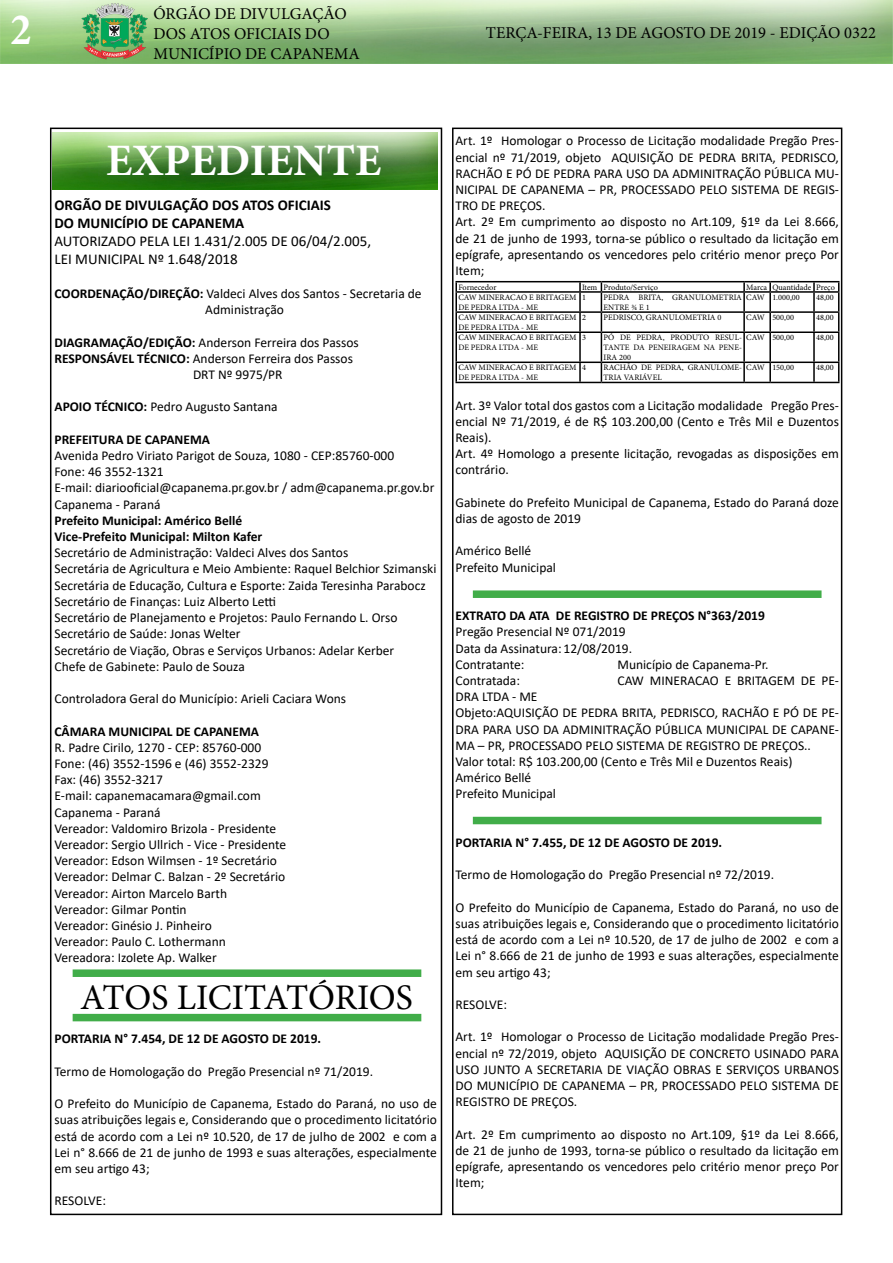
<style>
.page{position:relative;width:893px;height:1263px;background:#fff}
.page>*{position:absolute;margin:0;border:0;box-sizing:border-box;transform-origin:0 0}
.t1{font:700 45px "Minion Pro";color:#fff}
.t2{font:700 condensed 45px "Minion Pro";color:#fff}
.t3{font:36px "Minion Pro";letter-spacing:-.01em;color:#000}
.t4{font:16.5px/19.8px "Minion Pro";color:#000}
.t5{font:15px/18px "Calibri";color:#000}
.t6{font:700 15px/18px "Calibri";color:#000}
.t7{font:13.5px/16.2px "Calibri";color:#000}
.t8{font:700 13.5px/16.2px "Calibri";color:#000}
.t9{font:8.25px/9.9px "Minion Pro";color:#000}
.s1{font-weight:700}
</style>
<div class="page">
<div style="left:50px;top:128px;width:392px;height:1087px;border:2px solid #000"></div>
<img style="left:0;top:0;width:893px;height:64px">
<div style="left:452px;top:128px;width:390px;height:1087px;border:2px solid #000"></div>
<img style="left:53px;top:132px;width:384px;height:58px">
<hr style="left:455px;top:281px;width:125px;height:1px;background:#000">
<hr style="left:601px;top:281px;width:143px;height:1px;background:#000">
<hr style="left:770px;top:281px;width:44px;height:1px;background:#000">
<hr style="left:455px;top:291px;width:125px;height:2px;background:#000">
<hr style="left:601px;top:291px;width:143px;height:2px;background:#000">
<hr style="left:770px;top:291px;width:44px;height:2px;background:#000">
<hr style="left:455px;top:311px;width:125px;height:2px;background:#000">
<svg style="left:455px;top:282px;width:2px;height:49px"></svg>
<hr style="left:601px;top:311px;width:143px;height:2px;background:#000">
<hr style="left:770px;top:311px;width:44px;height:2px;background:#000">
<svg style="left:743px;top:281px;width:28px;height:50px"></svg>
<hr style="left:455px;top:331px;width:125px;height:2px;background:#000">
<hr style="left:455px;top:333px;width:2px;height:29px;background:#000">
<hr style="left:601px;top:331px;width:143px;height:2px;background:#000">
<hr style="left:744px;top:331px;width:26px;height:2px;background:#000">
<hr style="left:743px;top:333px;width:2px;height:29px;background:#000">
<hr style="left:770px;top:331px;width:44px;height:2px;background:#000">
<hr style="left:769px;top:333px;width:2px;height:29px;background:#000">
<hr style="left:455px;top:362px;width:125px;height:1px;background:#000">
<svg style="left:455px;top:363px;width:2px;height:19px"></svg>
<hr style="left:601px;top:362px;width:143px;height:1px;background:#000">
<hr style="left:770px;top:362px;width:44px;height:1px;background:#000">
<hr style="left:455px;top:382px;width:125px;height:1px;background:#000">
<svg style="left:579px;top:281px;width:23px;height:102px"></svg>
<hr style="left:601px;top:382px;width:143px;height:1px;background:#000">
<svg style="left:743px;top:362px;width:28px;height:21px"></svg>
<hr style="left:770px;top:382px;width:44px;height:1px;background:#000">
<svg style="left:813px;top:281px;width:26px;height:102px"></svg>
<div style="left:73px;top:969px;width:348px;height:8px;background:#41ad49"></div>
<div style="left:73px;top:1014px;width:348px;height:7px;background:#41ad49"></div>
<div style="left:473px;top:590px;width:348px;height:8px;background:#41ad49"></div>
<div style="left:473px;top:817px;width:348px;height:7px;background:#41ad49"></div>
<h1 class="t2" style="left:11px;top:-1px;width:22px">2</h1>
<p class="t4" style="left:153px;top:4px;width:208px">ÓRGÃO DE DIVULGAÇÃO<br>DOS ATOS OFICIAIS DO<br>MUNICÍPIO DE CAPANEMA</p>
<p class="t4" style="left:486px;top:23px;width:392px">TERÇA-FEIRA, 13 DE AGOSTO DE 2019 - EDIÇÃO 0322</p>
<h1 class="t1" style="left:106px;top:129px;width:277px">EXPEDIENTE</h1>
<p class="t6" style="left:54px;top:196px;width:278px">ORGÃO DE DIVULGAÇÃO DOS ATOS OFICIAIS<br>DO MUNICÍPIO DE CAPANEMA</p>
<p class="t5" style="left:54px;top:231px;width:318px">AUTORIZADO PELA LEI 1.431/2.005 DE 06/04/2.005,<br>LEI MUNICIPAL Nº 1.648/2018</p>
<p class="t7" style="left:205px;top:285px;width:218px;text-indent:-151px"><span class="s1">COORDENAÇÃO/DIREÇÃO:</span> Valdeci Alves dos Santos - Secretaria de<br>Administração</p>
<p class="t7" style="left:54px;top:334px;width:306px"><span class="s1">DIAGRAMAÇÃO/EDIÇÃO:</span> Anderson Ferreira dos Passos</p>
<p class="t7" style="left:54px;top:350px;width:300px"><span class="s1">RESPONSÁVEL TÉCNICO:</span> Anderson Ferreira dos Passos</p>
<p class="t7" style="left:193px;top:366px;width:91px">DRT Nº 9975/PR</p>
<p class="t7" style="left:54px;top:398px;width:225px"><span class="s1">APOIO TÉCNICO:</span> Pedro Augusto Santana</p>
<p class="t8" style="left:54px;top:431px;width:157px">PREFEITURA DE CAPANEMA</p>
<p class="t7" style="left:54px;top:447px;width:381px">Avenida Pedro Viriato Parigot de Souza, 1080 - CEP:85760-000<br>Fone: 46 3552-1321<br>E-mail: diariooficial@capanema.pr.gov.br / adm@capanema.pr.gov.br Capanema - Paraná</p>
<p class="t8" style="left:54px;top:512px;width:209px">Prefeito Municipal: Américo Bellé<br>Vice-Prefeito Municipal: Milton Kafer</p>
<p class="t7" style="left:54px;top:544px;width:384px">Secretário de Administração: Valdeci Alves dos Santos<br>Secretária de Agricultura e Meio Ambiente: Raquel Belchior Szimanski Secretária de Educação, Cultura e Esporte: Zaida Teresinha Parabocz Secretário de Finanças: Luiz Alberto Letti<br>Secretário de Planejamento e Projetos: Paulo Fernando L. Orso Secretário de Saúde: Jonas Welter<br>Secretário de Viação, Obras e Serviços Urbanos: Adelar Kerber<br>Chefe de Gabinete: Paulo de Souza</p>
<p class="t7" style="left:54px;top:690px;width:293px">Controladora Geral do Município: Arieli Caciara Wons</p>
<p class="t8" style="left:54px;top:723px;width:206px">CÂMARA MUNICIPAL DE CAPANEMA</p>
<p class="t7" style="left:54px;top:739px;width:233px">R. Padre Cirilo, 1270 - CEP: 85760-000<br>Fone: (46) 3552-1596 e (46) 3552-2329<br>Fax: (46) 3552-3217<br>E-mail: capanemacamara@gmail.com Capanema - Paraná<br>Vereador: Valdomiro Brizola - Presidente Vereador: Sergio Ullrich - Vice - Presidente Vereador: Edson Wilmsen - 1º Secretário Vereador: Delmar C. Balzan - 2º Secretário Vereador: Airton Marcelo Barth<br>Vereador: Gilmar Pontin<br>Vereador: Ginésio J. Pinheiro<br>Vereador: Paulo C. Lothermann Vereadora: Izolete Ap. Walker</p>
<h2 class="t3" style="left:80px;top:973px;width:334px">ATOS LICITATÓRIOS</h2>
<p class="t8" style="left:54px;top:1030px;width:268px">PORTARIA N° 7.454, DE 12 DE AGOSTO DE 2019.</p>
<p class="t7" style="left:54px;top:1063px;width:320px">Termo de Homologação do Pregão Presencial nº 71/2019.</p>
<p class="t7" style="left:54px;top:1095px;width:384px;text-align:justify">O Prefeito do Município de Capanema, Estado do Paraná, no uso de suas atribuições legais e, Considerando que o procedimento licitatório está de acordo com a Lei nº 10.520, de 17 de julho de 2002 e com a Lei n° 8.666 de 21 de junho de 1993 e suas alterações, especialmente em seu artigo 43;</p>
<p class="t7" style="left:54px;top:1192px;width:53px">RESOLVE:</p>
<p class="t7" style="left:455px;top:132px;width:385px">Art. 1º Homologar o Processo de Licitação modalidade Pregão Pres&shy;encial nº 71/2019, objeto AQUISIÇÃO DE PEDRA BRITA, PEDRISCO, RACHÃO E PÓ DE PEDRA PARA USO DA ADMINITRAÇÃO PÚBLICA MU-NICIPAL DE CAPANEMA – PR, PROCESSADO PELO SISTEMA DE REGIS-TRO DE PREÇOS.<br>Art. 2º Em cumprimento ao disposto no Art.109, §1º da Lei 8.666, de 21 de junho de 1993, torna-se público o resultado da licitação em epígrafe, apresentando os vencedores pelo critério menor preço Por Item;</p>
<p class="t9" style="left:458px;top:282px;width:40px">Fornecedor</p>
<p class="t9" style="left:582px;top:282px;width:77px">Item Produto/Serviço</p>
<p class="t9" style="left:746px;top:282px;width:90px">Marca Quantidade Preço</p>
<p class="t9" style="left:458px;top:292px;width:120px">CAW MINERACAO E BRITAGEM<br>DE PEDRA LTDA - ME</p>
<p class="t9" style="left:582px;top:292px;width:5px">1</p>
<p class="t9" style="left:603px;top:292px;width:140px">PEDRA BRITA, GRANULOMETRIA<br>ENTRE ¾ E 1</p>
<p class="t9" style="left:746px;top:292px;width:55px">CAW 1.000,00</p>
<p class="t9" style="left:816px;top:292px;width:19px">48,00</p>
<p class="t9" style="left:458px;top:313px;width:120px">CAW MINERACAO E BRITAGEM<br>DE PEDRA LTDA - ME</p>
<p class="t9" style="left:582px;top:313px;width:5px">2</p>
<p class="t9" style="left:603px;top:313px;width:119px">PEDRISCO, GRANULOMETRIA 0</p>
<p class="t9" style="left:746px;top:313px;width:49px">CAW 500,00</p>
<p class="t9" style="left:816px;top:313px;width:19px">48,00</p>
<p class="t9" style="left:458px;top:333px;width:120px">CAW MINERACAO E BRITAGEM<br>DE PEDRA LTDA - ME</p>
<p class="t9" style="left:582px;top:333px;width:5px">3</p>
<p class="t9" style="left:603px;top:333px;width:140px;text-align:justify">PÓ DE PEDRA, PRODUTO RESUL-TANTE DA PENEIRAGEM NA PENE-IRA 200</p>
<p class="t9" style="left:746px;top:333px;width:49px">CAW 500,00</p>
<p class="t9" style="left:816px;top:333px;width:19px">48,00</p>
<p class="t9" style="left:458px;top:363px;width:120px">CAW MINERACAO E BRITAGEM<br>DE PEDRA LTDA - ME</p>
<p class="t9" style="left:582px;top:363px;width:5px">4</p>
<p class="t9" style="left:603px;top:363px;width:140px">RACHÃO DE PEDRA, GRANULOME-<br>TRIA VARIÁVEL</p>
<p class="t9" style="left:746px;top:363px;width:49px">CAW 150,00</p>
<p class="t9" style="left:816px;top:363px;width:19px">48,00</p>
<p class="t7" style="left:455px;top:397px;width:385px">Art. 3º Valor total dos gastos com a Licitação modalidade Pregão Pres&shy;encial Nº 71/2019, é de R$ 103.200,00 (Cento e Três Mil e Duzentos Reais).<br>Art. 4º Homologo a presente licitação, revogadas as disposições em contrário.</p>
<p class="t7" style="left:455px;top:494px;width:385px">Gabinete do Prefeito Municipal de Capanema, Estado do Paraná doze dias de agosto de 2019</p>
<p class="t7" style="left:455px;top:542px;width:102px">Américo Bellé<br>Prefeito Municipal</p>
<p class="t8" style="left:455px;top:607px;width:311px">EXTRATO DA ATA DE REGISTRO DE PREÇOS N°363/2019</p>
<p class="t7" style="left:455px;top:623px;width:178px">Pregão Presencial Nº 071/2019<br>Data da Assinatura: 12/08/2019.<br>Contratante:</p>
<p class="t7" style="left:617px;top:656px;width:152px">Município de Capanema-Pr.</p>
<p class="t7" style="left:455px;top:672px;width:66px">Contratada:</p>
<p class="t7" style="left:617px;top:672px;width:223px">CAW MINERACAO E BRITAGEM DE PE-</p>
<p class="t7" style="left:455px;top:688px;width:385px">DRA LTDA - ME<br>Objeto:AQUISIÇÃO DE PEDRA BRITA, PEDRISCO, RACHÃO E PÓ DE PE-DRA PARA USO DA ADMINITRAÇÃO PÚBLICA MUNICIPAL DE CAPANE-MA – PR, PROCESSADO PELO SISTEMA DE REGISTRO DE PREÇOS..<br>Valor total: R$ 103.200,00 (Cento e Três Mil e Duzentos Reais)<br>Américo Bellé<br>Prefeito Municipal</p>
<p class="t8" style="left:455px;top:834px;width:268px">PORTARIA N° 7.455, DE 12 DE AGOSTO DE 2019.</p>
<p class="t7" style="left:455px;top:866px;width:320px">Termo de Homologação do Pregão Presencial nº 72/2019.</p>
<p class="t7" style="left:455px;top:899px;width:385px;text-align:justify">O Prefeito do Município de Capanema, Estado do Paraná, no uso de suas atribuições legais e, Considerando que o procedimento licitatório está de acordo com a Lei nº 10.520, de 17 de julho de 2002 e com a Lei n° 8.666 de 21 de junho de 1993 e suas alterações, especialmente em seu artigo 43;</p>
<p class="t7" style="left:455px;top:996px;width:53px">RESOLVE:</p>
<p class="t7" style="left:455px;top:1028px;width:385px;text-align:justify">Art. 1º Homologar o Processo de Licitação modalidade Pregão Pres&shy;encial nº 72/2019, objeto AQUISIÇÃO DE CONCRETO USINADO PARA USO JUNTO A SECRETARIA DE VIAÇÃO OBRAS E SERVIÇOS URBANOS DO MUNICÍPIO DE CAPANEMA – PR, PROCESSADO PELO SISTEMA DE REGISTRO DE PREÇOS.</p>
<p class="t7" style="left:455px;top:1126px;width:385px;text-align:justify">Art. 2º Em cumprimento ao disposto no Art.109, §1º da Lei 8.666, de 21 de junho de 1993, torna-se público o resultado da licitação em epígrafe, apresentando os vencedores pelo critério menor preço Por Item;</p>
</div>
